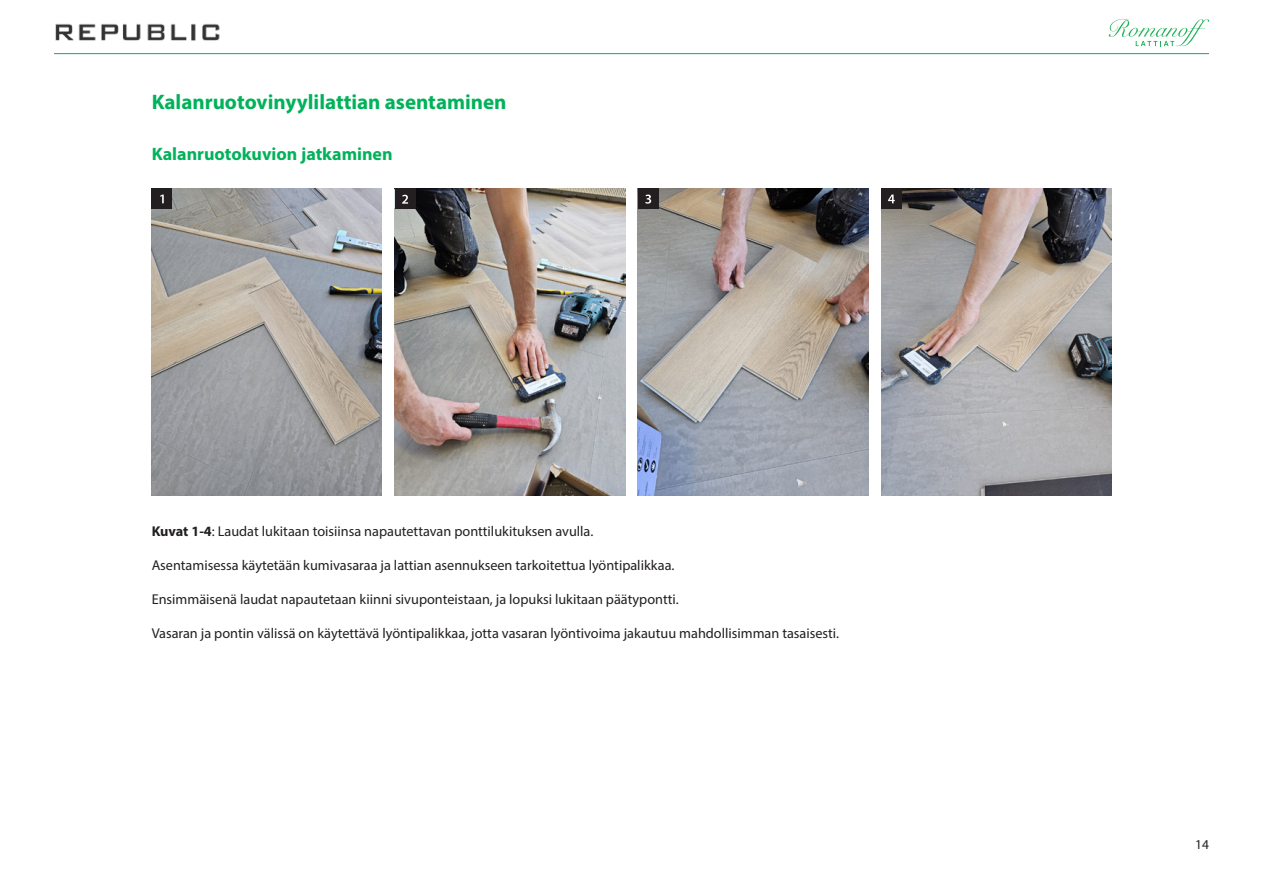
<style>
.page{position:relative;width:1263px;height:893px;background:#fff}
.page>*{position:absolute;margin:0;border:0;box-sizing:border-box;transform-origin:0 0}
.Otsikko_iso{font:700 21px "Myriad Pro";color:#00b259}
.Otsikko_medium{font:700 18px "Myriad Pro";color:#00b259}
.leipis{font:14.25px "Myriad Pro";color:#231f20}
.t1{font:13.5px "Myriad Pro";color:#231f20}
.s1{font-weight:700}
</style>
<div class="page">
<svg style="left:1109px;top:19px;width:100px;height:27px"></svg>
<hr style="left:54px;top:53px;width:1155px;height:1px;background:#00b259">
<img style="left:55px;top:23px;width:165px;height:18px">
<img style="left:152px;top:189px;width:230px;height:307px">
<img style="left:395px;top:189px;width:230px;height:307px">
<img style="left:638px;top:189px;width:230px;height:307px">
<img style="left:881px;top:189px;width:230px;height:307px">
<div style="left:152px;top:189px;width:20px;height:20px;background:#231f20"></div>
<svg style="left:160px;top:195px;width:4px;height:8px"></svg>
<div style="left:395px;top:189px;width:20px;height:20px;background:#231f20"></div>
<svg style="left:402px;top:195px;width:6px;height:9px"></svg>
<div style="left:638px;top:189px;width:20px;height:20px;background:#231f20"></div>
<svg style="left:645px;top:195px;width:6px;height:9px"></svg>
<div style="left:881px;top:189px;width:21px;height:20px;background:#231f20"></div>
<svg style="left:888px;top:195px;width:7px;height:8px"></svg>
<p class="Otsikko_iso" style="left:152px;top:89px;width:356px">Kalanruotovinyylilattian asentaminen</p>
<p class="Otsikko_medium" style="left:152px;top:142px;width:242px">Kalanruotokuvion jatkaminen</p>
<p class="leipis" style="left:152px;top:523px;width:443px"><span class="s1">Kuvat 1-4</span>: Laudat lukitaan toisiinsa napautettavan ponttilukituksen avulla.</p>
<p class="leipis" style="left:152px;top:557px;width:524px">Asentamisessa käytetään kumivasaraa ja lattian asennukseen tarkoitettua lyöntipalikkaa.</p>
<p class="leipis" style="left:152px;top:591px;width:529px">Ensimmäisenä laudat napautetaan kiinni sivuponteistaan, ja lopuksi lukitaan päätypontti.</p>
<p class="leipis" style="left:152px;top:625px;width:689px">Vasaran ja pontin välissä on käytettävä lyöntipalikkaa, jotta vasaran lyöntivoima jakautuu mahdollisimman tasaisesti.</p>
<p class="t1" style="left:1195px;top:836px;width:15px">14</p>
</div>
